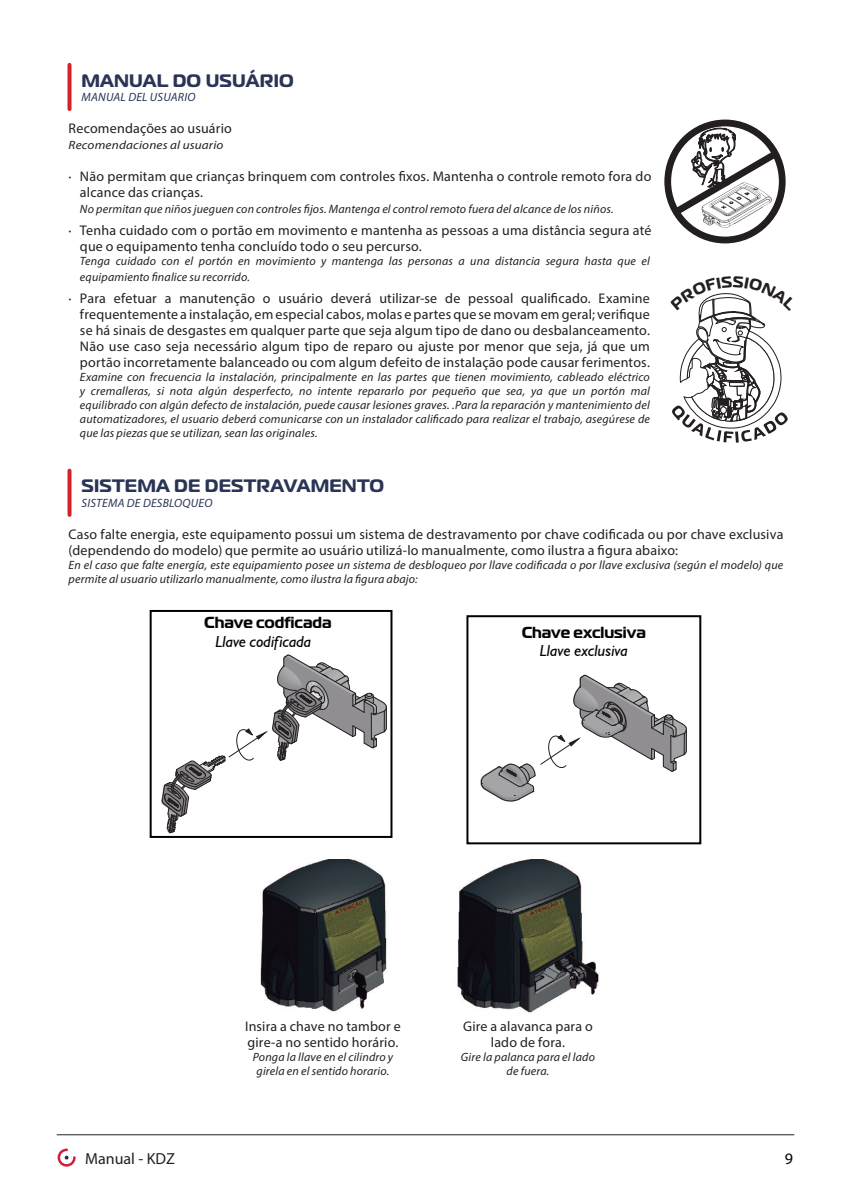
<style>
.page{position:relative;width:851px;height:1191px;background:#fff}
.page>*{position:absolute;margin:0;border:0;box-sizing:border-box;transform-origin:0 0}
.t1{font:700 18px "Magistral";letter-spacing:.01em;color:#2a3455}
.t2{font:italic 16px "Humanist 521 BT";color:#040503}
.t3{font:700 16px "Magistral";color:#040503}
.t4{font:16px "Myriad Pro";color:#231f20}
.t5{font:16px "Myriad Pro";color:#000001}
.t6{font:14px/16px "Myriad Pro";letter-spacing:.01em;color:#231f20}
.t7{font:italic 12px/14px "Myriad Pro";letter-spacing:.015em;color:#231f20}
.t8{font:italic 12px "Myriad Pro";letter-spacing:.02em;color:#2a3455}
.t9{font:italic 12px "Myriad Pro";letter-spacing:.015em;color:#231f20;scale:1.1 1}
</style>
<div class="page">
<hr style="left:57px;top:1134px;width:737px;height:1px;background:#231f20">
<svg style="left:57px;top:1148px;width:19px;height:18px"></svg>
<svg style="left:67px;top:65px;width:4px;height:44px"></svg>
<svg style="left:67px;top:470px;width:4px;height:45px"></svg>
<div style="left:664px;top:120px;width:121px;height:123px;border:7px solid #231f20;border-radius:50%"></div>
<svg style="left:666px;top:128px;width:117px;height:100px"></svg>
<svg style="left:480px;top:674px;width:207px;height:127px"></svg>
<svg style="left:161px;top:654px;width:226px;height:179px"></svg>
<div style="left:150px;top:610px;width:242px;height:228px;border:2px solid #000"></div>
<div style="left:466px;top:615px;width:235px;height:229px;border:2px solid #000"></div>
<img style="left:260px;top:859px;width:127px;height:153px">
<img style="left:457px;top:859px;width:142px;height:154px">
<svg style="left:672px;top:293px;width:116px;height:149px"></svg>
<h1 class="t1" style="left:81px;top:68px;width:214px">MANUAL DO USUÁRIO</h1>
<p class="t8" style="left:82px;top:90px;width:115px">MANUAL DEL USUARIO</p>
<p class="t6" style="left:69px;top:120px;width:165px">Recomendações ao usuário</p>
<p class="t9" style="left:69px;top:138px;width:142px">Recomendaciones al usuario</p>
<p class="t6" style="left:80px;top:168px;width:573px;text-indent:-11px">· Não permitam que crianças brinquem com controles fixos. Mantenha o controle remoto fora do alcance das crianças.</p>
<p class="t7" style="left:80px;top:202px;width:535px">No permitan que niños jueguen con controles fijos. Mantenga el control remoto fuera del alcance de los niños.</p>
<p class="t6" style="left:80px;top:222px;width:573px;text-indent:-11px">· Tenha cuidado com o portão em movimento e mantenha as pessoas a uma distância segura até que o equipamento tenha concluído todo o seu percurso.</p>
<p class="t7" style="left:80px;top:253px;width:571px;line-height:16px">Tenga cuidado con el portón en movimiento y mantenga las personas a una distancia segura hasta que el equipamiento finalice su recorrido.</p>
<p class="t6" style="left:80px;top:290px;width:571px;text-align:justify;text-indent:-11px">· Para efetuar a manutenção o usuário deverá utilizar-se de pessoal qualificado. Examine frequentemente a instalação, em especial cabos, molas e partes que se movam em geral; verifique se há sinais de desgastes em qualquer parte que seja algum tipo de dano ou desbalanceamento.<br>Não use caso seja necessário algum tipo de reparo ou ajuste por menor que seja, já que um portão incorretamente balanceado ou com algum defeito de instalação pode causar ferimentos.</p>
<p class="t7" style="left:80px;top:369px;width:571px;text-align:justify">Examine con frecuencia la instalación, principalmente en las partes que tienen movimiento, cableado eléctrico y cremalleras, si nota algún desperfecto, no intente repararlo por pequeño que sea, ya que un portón mal equilibrado con algún defecto de instalación, puede causar lesiones graves. .Para la reparación y mantenimiento del automatizadores, el usuario deberá comunicarse con un instalador calificado para realizar el trabajo, asegúrese de que las piezas que se utilizan, sean las originales.</p>
<h1 class="t1" style="left:81px;top:474px;width:304px">SISTEMA DE DESTRAVAMENTO</h1>
<p class="t8" style="left:82px;top:495px;width:132px">SISTEMA DE DESBLOQUEO</p>
<p class="t6" style="left:69px;top:526px;width:716px">Caso falte energia, este equipamento possui um sistema de destravamento por chave codificada ou por chave exclusiva (dependendo do modelo) que permite ao usuário utilizá-lo manualmente, como ilustra a figura abaixo:</p>
<p class="t7" style="left:69px;top:558px;width:716px">En el caso que falte energía, este equipamiento posee un sistema de desbloqueo por llave codificada o por llave exclusiva (según el modelo) que permite al usuario utilizarlo manualmente, como ilustra la figura abajo:</p>
<h2 class="t3" style="left:204px;top:612px;width:129px">Chave codficada</h2>
<h2 class="t2" style="left:215px;top:631px;width:97px">Llave codificada</h2>
<h2 class="t3" style="left:521px;top:622px;width:126px">Chave exclusiva</h2>
<h2 class="t2" style="left:540px;top:641px;width:89px">Llave exclusiva</h2>
<p class="t6" style="left:245px;top:1018px;width:157px">Insira a chave no tambor e gire-a no sentido horário.</p>
<p class="t7" style="left:253px;top:1050px;width:142px;text-align:center">Ponga la llave en el cilindro y girela en el sentido horario.</p>
<p class="t6" style="left:463px;top:1018px;width:131px;text-align:center">Gire a alavanca para o lado de fora.</p>
<p class="t7" style="left:461px;top:1050px;width:135px;text-align:center">Gire la palanca para el lado de fuera.</p>
<h2 class="t4" style="left:85px;top:1148px;width:91px">Manual - KDZ</h2>
<h2 class="t5" style="left:784px;top:1148px;width:10px">9</h2>
</div>
